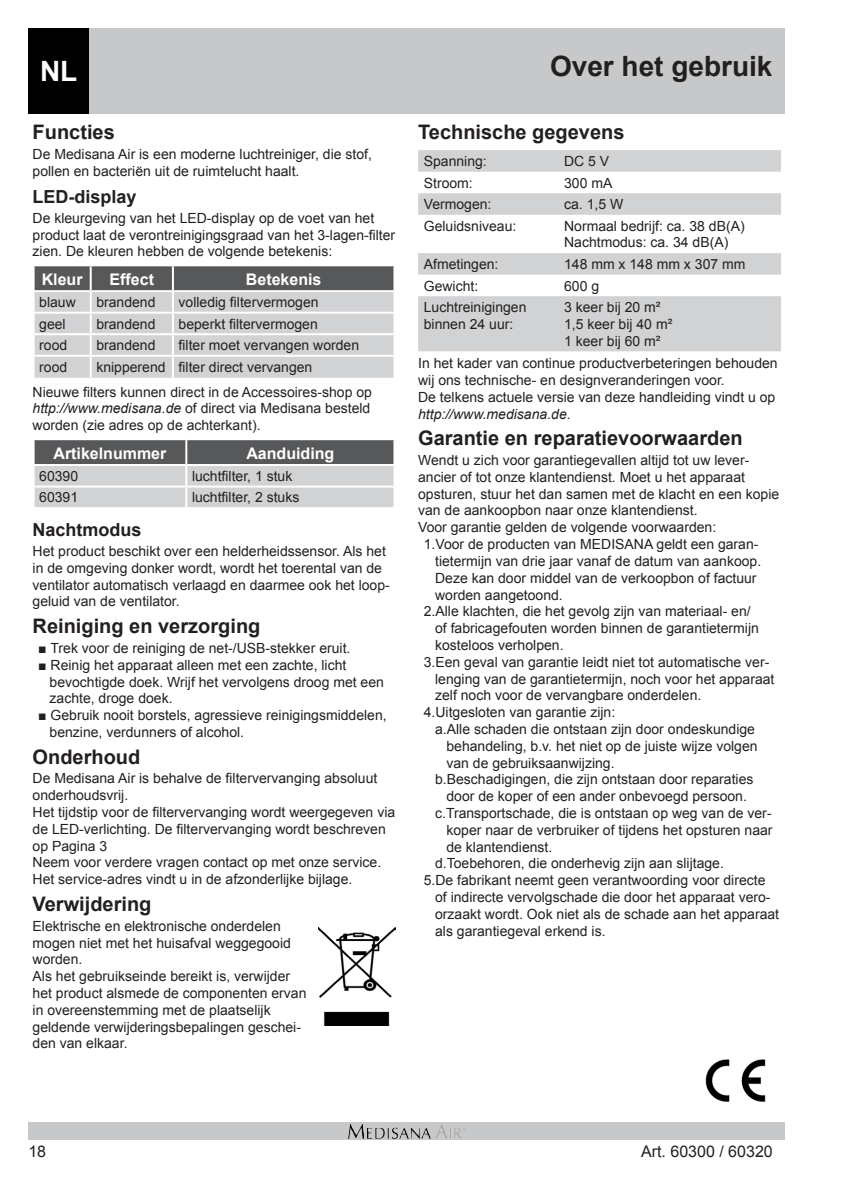
<style>
.page{position:relative;width:842px;height:1191px;background:#fff}
.page>*{position:absolute;margin:0;border:0;box-sizing:border-box;transform-origin:0 0}
.Ü_Head_links{font:700 28px "Arial";color:#231f20}
.Ü_Head_Sprache{font:700 28px "Arial";color:#fff}
.Ü1{font:700 20px "Arial";color:#231f20}
.Ü2{font:700 18px "Arial";color:#231f20}
.Kopf{font:700 16px "Arial";color:#fff}
.t1{font:16px "Arial";color:#231f20}
.Text{font:14px/16.8px "Arial";color:#231f20}
.s1{font-style:italic}
</style>
<div class="page">
<div style="left:28px;top:1123px;width:757px;height:17px;background:#c7c8ca"></div>
<img style="left:348px;top:1124px;width:117px;height:14px">
<div style="left:28px;top:28px;width:757px;height:85px;background:#c7c8ca"></div>
<div style="left:28px;top:28px;width:61px;height:85px;background:#000"></div>
<svg style="left:33px;top:265px;width:362px;height:113px;background:#b8b9bb"></svg>
<hr style="left:173px;top:312px;width:222px;height:2px;background:#fff">
<hr style="left:33px;top:335px;width:2px;height:20px;background:#fff">
<hr style="left:33px;top:333px;width:58px;height:2px;background:#fff">
<hr style="left:90px;top:335px;width:2px;height:20px;background:#fff">
<hr style="left:91px;top:333px;width:82px;height:2px;background:#fff">
<hr style="left:172px;top:335px;width:2px;height:20px;background:#fff">
<hr style="left:393px;top:335px;width:2px;height:20px;background:#fff">
<hr style="left:173px;top:333px;width:222px;height:2px;background:#fff">
<hr style="left:33px;top:357px;width:2px;height:21px;background:#fff">
<hr style="left:33px;top:355px;width:58px;height:2px;background:#fff">
<hr style="left:90px;top:357px;width:2px;height:21px;background:#fff">
<hr style="left:91px;top:355px;width:82px;height:2px;background:#fff">
<hr style="left:172px;top:357px;width:2px;height:21px;background:#fff">
<hr style="left:393px;top:357px;width:2px;height:21px;background:#fff">
<hr style="left:173px;top:355px;width:222px;height:2px;background:#fff">
<svg style="left:33px;top:439px;width:362px;height:68px;background:#a8a9ab"></svg>
<hr style="left:33px;top:487px;width:2px;height:20px;background:#fff">
<hr style="left:33px;top:485px;width:153px;height:2px;background:#fff">
<hr style="left:185px;top:487px;width:2px;height:20px;background:#fff">
<hr style="left:393px;top:487px;width:2px;height:20px;background:#fff">
<hr style="left:186px;top:485px;width:209px;height:2px;background:#fff">
<svg style="left:418px;top:150px;width:363px;height:201px;fill:#d1d2d4"></svg>
<img style="left:318px;top:926px;width:77px;height:99px">
<img style="left:705px;top:1059px;width:61px;height:43px">
<p class="Ü_Head_Sprache" style="left:40px;top:53px;width:39px">NL</p>
<p class="Ü_Head_links" style="left:550px;top:47px;width:224px">Over het gebruik</p>
<p class="Ü1" style="left:33px;top:119px;width:84px">Functies</p>
<p class="Text" style="left:33px;top:146px;width:341px">De Medisana Air is een moderne luchtreiniger, die stof, pollen en bacteriën uit de ruimtelucht haalt.</p>
<p class="Ü2" style="left:33px;top:185px;width:106px">LED-display</p>
<p class="Text" style="left:33px;top:209px;width:364px">De kleurgeving van het LED-display op de voet van het product laat de verontreinigingsgraad van het 3-lagen-filter zien. De kleuren hebben de volgende betekenis:</p>
<p class="Kopf" style="left:42px;top:268px;width:42px">Kleur</p>
<p class="Kopf" style="left:110px;top:268px;width:46px">Effect</p>
<p class="Kopf" style="left:246px;top:268px;width:77px">Betekenis</p>
<p class="Text" style="left:39px;top:294px;width:38px">blauw</p>
<p class="Text" style="left:96px;top:294px;width:61px">brandend</p>
<p class="Text" style="left:179px;top:294px;width:142px">volledig filtervermogen</p>
<p class="Text" style="left:39px;top:315px;width:28px">geel</p>
<p class="Text" style="left:96px;top:315px;width:61px">brandend</p>
<p class="Text" style="left:179px;top:315px;width:141px">beperkt filtervermogen</p>
<p class="Text" style="left:39px;top:337px;width:30px">rood</p>
<p class="Text" style="left:96px;top:337px;width:61px">brandend</p>
<p class="Text" style="left:179px;top:337px;width:182px">filter moet vervangen worden</p>
<p class="Text" style="left:39px;top:358px;width:30px">rood</p>
<p class="Text" style="left:96px;top:358px;width:71px">knipperend</p>
<p class="Text" style="left:179px;top:358px;width:135px">filter direct vervangen</p>
<p class="Text" style="left:33px;top:383px;width:341px;text-align:justify">Nieuwe filters kunnen direct in de Accessoires-shop op <span class="s1">http://www.medisana.de</span> of direct via Medisana besteld worden (zie adres op de achterkant).</p>
<p class="Kopf" style="left:53px;top:442px;width:114px">Artikelnummer</p>
<p class="Kopf" style="left:246px;top:442px;width:90px">Aanduiding</p>
<p class="Text" style="left:39px;top:468px;width:40px">60390</p>
<p class="Text" style="left:192px;top:468px;width:102px">luchtfilter, 1 stuk</p>
<p class="Text" style="left:39px;top:489px;width:40px">60391</p>
<p class="Text" style="left:192px;top:489px;width:109px">luchtfilter, 2 stuks</p>
<p class="Ü2" style="left:33px;top:518px;width:111px">Nachtmodus</p>
<p class="Text" style="left:33px;top:543px;width:359px">Het product beschikt over een helderheidssensor. Als het in de omgeving donker wordt, wordt het toerental van de ventilator automatisch verlaagd en daarmee ook het loop&shy;geluid van de ventilator.</p>
<p class="Ü1" style="left:33px;top:613px;width:229px">Reiniging en verzorging</p>
<p class="Text" style="left:38px;top:640px;width:314px">■ Trek voor de reiniging de net-/USB-stekker eruit.</p>
<p class="Text" style="left:50px;top:656px;width:336px;text-indent:-11px">■ Reinig het apparaat alleen met een zachte, licht bevochtigde doek. Wrijf het vervolgens droog met een zachte, droge doek.</p>
<p class="Text" style="left:50px;top:707px;width:339px;text-indent:-11px">■ Gebruik nooit borstels, agressieve reinigingsmiddelen, benzine, verdunners of alcohol.</p>
<p class="Ü1" style="left:33px;top:743px;width:109px">Onderhoud</p>
<p class="Text" style="left:33px;top:770px;width:346px">De Medisana Air is behalve de filtervervanging absoluut onderhoudsvrij.</p>
<p class="Text" style="left:33px;top:804px;width:364px">Het tijdstip voor de filtervervanging wordt weergegeven via de LED-verlichting. De filtervervanging wordt beschreven op Pagina 3</p>
<p class="Text" style="left:33px;top:854px;width:350px">Neem voor verdere vragen contact op met onze service.<br>Het service-adres vindt u in de afzonderlijke bijlage.</p>
<p class="Ü1" style="left:33px;top:890px;width:120px">Verwijdering</p>
<p class="Text" style="left:33px;top:917px;width:260px">Elektrische en elektronische onderdelen mogen niet met het huisafval weggegooid worden.</p>
<p class="Text" style="left:33px;top:968px;width:275px">Als het gebruikseinde bereikt is, verwijder het product alsmede de componenten ervan in overeenstemming met de plaatselijk geldende verwijderingsbepalingen geschei&shy;den van elkaar.</p>
<p class="Ü1" style="left:418px;top:119px;width:208px">Technische gegevens</p>
<p class="Text" style="left:424px;top:153px;width:65px">Spanning:</p>
<p class="Text" style="left:564px;top:153px;width:47px">DC 5 V</p>
<p class="Text" style="left:424px;top:174px;width:51px">Stroom:</p>
<p class="Text" style="left:564px;top:174px;width:50px">300 mA</p>
<p class="Text" style="left:424px;top:196px;width:69px">Vermogen:</p>
<p class="Text" style="left:564px;top:196px;width:61px">ca. 1,5 W</p>
<p class="Text" style="left:424px;top:217px;width:94px">Geluidsniveau:</p>
<p class="Text" style="left:564px;top:217px;width:182px">Normaal bedrijf: ca. 38 dB(A)</p>
<p class="Text" style="left:564px;top:234px;width:166px">Nachtmodus: ca. 34 dB(A)</p>
<p class="Text" style="left:424px;top:256px;width:76px">Afmetingen:</p>
<p class="Text" style="left:564px;top:256px;width:183px">148 mm x 148 mm x 307 mm</p>
<p class="Text" style="left:424px;top:277px;width:56px">Gewicht:</p>
<p class="Text" style="left:564px;top:277px;width:37px">600 g</p>
<p class="Text" style="left:424px;top:299px;width:104px">Luchtreinigingen binnen 24 uur:</p>
<p class="Text" style="left:564px;top:299px;width:98px">3 keer bij 20 m²</p>
<p class="Text" style="left:564px;top:316px;width:110px">1,5 keer bij 40 m²</p>
<p class="Text" style="left:564px;top:332px;width:98px">1 keer bij 60 m²</p>
<p class="Text" style="left:418px;top:355px;width:361px">In het kader van continue productverbeteringen behouden wij ons technische- en designveranderingen voor.</p>
<p class="Text" style="left:418px;top:388px;width:359px">De telkens actuele versie van deze handleiding vindt u op <span class="s1">http://www.medisana.de</span>.</p>
<p class="Ü1" style="left:418px;top:425px;width:326px">Garantie en reparatievoorwaarden</p>
<p class="Text" style="left:418px;top:452px;width:363px">Wendt u zich voor garantiegevallen altijd tot uw lever&shy;ancier of tot onze klantendienst. Moet u het apparaat opsturen, stuur het dan samen met de klacht en een kopie van de aankoopbon naar onze klantendienst.</p>
<p class="Text" style="left:418px;top:519px;width:300px">Voor garantie gelden de volgende voorwaarden:</p>
<p class="Text" style="left:435px;top:536px;width:328px;text-indent:-11px">1.Voor de producten van MEDISANA geldt een garan&shy;tietermijn van drie jaar vanaf de datum van aankoop.<br>Deze kan door middel van de verkoopbon of factuur worden aangetoond.</p>
<p class="Text" style="left:435px;top:603px;width:325px;text-indent:-11px">2.Alle klachten, die het gevolg zijn van materiaal- en/ of fabricagefouten worden binnen de garantietermijn kosteloos verholpen.</p>
<p class="Text" style="left:435px;top:653px;width:341px;text-indent:-11px">3.Een geval van garantie leidt niet tot automatische ver&shy;lenging van de garantietermijn, noch voor het apparaat zelf noch voor de vervangbare onderdelen.</p>
<p class="Text" style="left:424px;top:704px;width:193px">4.Uitgesloten van garantie zijn:</p>
<p class="Text" style="left:446px;top:721px;width:313px;text-indent:-11px">a.Alle schaden die ontstaan zijn door ondeskundige behandeling, b.v. het niet op de juiste wijze volgen van de gebruiksaanwijzing.</p>
<p class="Text" style="left:435px;top:771px;width:320px;text-align:center">b.Beschadigingen, die zijn ontstaan door reparaties door de koper of een ander onbevoegd persoon.</p>
<p class="Text" style="left:446px;top:805px;width:328px;text-align:justify;text-indent:-11px">c.Transportschade, die is ontstaan op weg van de ver&shy;koper naar de verbruiker of tijdens het opsturen naar de klantendienst.</p>
<p class="Text" style="left:435px;top:855px;width:290px">d.Toebehoren, die onderhevig zijn aan slijtage.</p>
<p class="Text" style="left:435px;top:872px;width:345px;text-indent:-11px">5.De fabrikant neemt geen verantwoording voor directe of indirecte vervolgschade die door het apparaat vero&shy;orzaakt wordt. Ook niet als de schade aan het apparaat als garantiegeval erkend is.</p>
<p class="t1" style="left:28px;top:1141px;width:19px">18</p>
<p class="t1" style="left:641px;top:1141px;width:133px">Art. 60300 / 60320</p>
</div>
